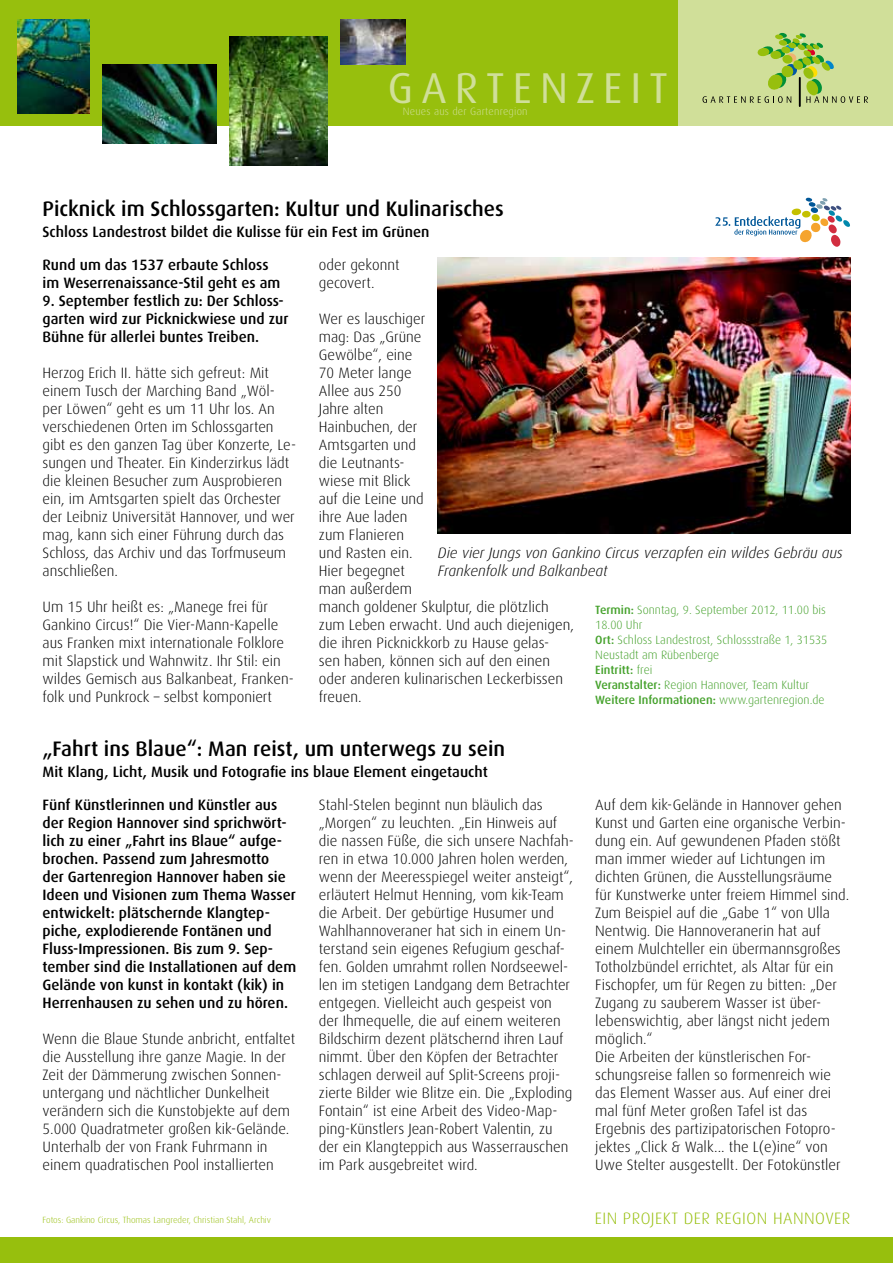
<style>
.page{position:relative;width:893px;height:1263px;background:#fff}
.page>*{position:absolute;margin:0;border:0;box-sizing:border-box;transform-origin:0 0}
.t1{font:43.2px "Dax";letter-spacing:.19em;color:#d0df99}
.t2{font:500 21px "Dax";color:#000}
.t3{font:300 16.5px "Dax";letter-spacing:.03em;color:#97bf0d}
.t4{font:300 15px/18px "Dax";color:#000}
.t5{font:500 15px/18px "Dax";color:#000}
.t6{font:italic 300 15px/18px "Dax";color:#000}
.t7{font:300 12px/15px "Dax";color:#44a12b}
.t8{font:300 10.65px "Dax";letter-spacing:.02em;color:#d0df99}
.t9{font:300 9px "Dax";color:#97bf0d}
.s1{font-weight:500}
</style>
<div class="page">
<div style="left:0;top:0;width:893px;height:125px;background:#97bf0d"></div>
<div style="left:0;top:1237px;width:893px;height:26px;background:#97bf0d"></div>
<div style="left:678px;top:0;width:215px;height:125px;background:#d0df99"></div>
<hr style="left:799px;top:78px;width:2px;height:28px;background:#000">
<svg style="left:702px;top:33px;width:166px;height:70px"></svg>
<img style="left:17px;top:19px;width:72px;height:94px">
<img style="left:103px;top:64px;width:113px;height:79px">
<img style="left:230px;top:36px;width:97px;height:130px">
<img style="left:340px;top:19px;width:65px;height:45px">
<img style="left:438px;top:257px;width:412px;height:276px">
<svg style="left:715px;top:198px;width:135px;height:49px"></svg>
<h1 class="t1" style="left:388px;top:64px;width:282px">GARTENZEIT</h1>
<p class="t8" style="left:403px;top:106px;width:126px">Neues aus der Gartenregion</p>
<h2 class="t2" style="left:43px;top:197px;width:463px">Picknick im Schlossgarten: Kultur und Kulinarisches</h2>
<p class="t5" style="left:43px;top:223px;width:389px">Schloss Landestrost bildet die Kulisse für ein Fest im Grünen</p>
<p class="t5" style="left:43px;top:256px;width:239px">Rund um das 1537 erbaute Schloss im Weserrenaissance-Stil geht es am</p>
<p class="t5" style="left:43px;top:292px;width:247px">9. September festlich zu: Der Schloss&shy;garten wird zur Picknickwiese und zur<br>Bühne für allerlei buntes Treiben.</p>
<p class="t4" style="left:43px;top:364px;width:255px">Herzog Erich II. hätte sich gefreut: Mit einem Tusch der Marching Band „Wöl&shy;per Löwen“ geht es um 11 Uhr los. An verschiedenen Orten im Schlossgarten gibt es den ganzen Tag über Konzerte, Le&shy;sungen und Theater. Ein Kinderzirkus lädt die kleinen Besucher zum Ausprobieren ein, im Amtsgarten spielt das Orchester der Leibniz Universität Hannover, und wer mag, kann sich einer Führung durch das Schloss, das Archiv und das Torfmuseum anschließen.</p>
<p class="t4" style="left:43px;top:598px;width:253px">Um 15 Uhr heißt es: „Manege frei für Gankino Circus!“ Die Vier-Mann-Kapelle aus Franken mixt internationale Folklore mit Slapstick und Wahnwitz. Ihr Stil: ein wildes Gemisch aus Balkanbeat, Franken&shy;folk und Punkrock – selbst komponiert</p>
<p class="t4" style="left:319px;top:256px;width:82px">oder gekonnt gecovert.</p>
<p class="t4" style="left:319px;top:310px;width:256px">Wer es lauschiger<br>mag: Das „Grüne<br>Gewölbe“, eine<br>70 Meter lange<br>Allee aus 250<br>Jahre alten<br>Hainbuchen, der<br>Amtsgarten und<br>die Leutnants-<br>wiese mit Blick<br>auf die Leine und<br>ihre Aue laden<br>zum Flanieren<br>und Rasten ein.<br>Hier begegnet<br>man außerdem<br>manch goldener Skulptur, die plötzlich zum Leben erwacht. Und auch diejenigen, die ihren Picknickkorb zu Hause gelas&shy;sen haben, können sich auf den einen oder anderen kulinarischen Leckerbissen freuen.</p>
<p class="t6" style="left:438px;top:544px;width:406px">Die vier Jungs von Gankino Circus verzapfen ein wildes Gebräu aus<br>Frankenfolk und Balkanbeat</p>
<p class="t7" style="left:595px;top:602px;width:234px"><span class="s1">Termin:</span> Sonntag, 9. September 2012, 11.00 bis 18.00 Uhr<br><span class="s1">Ort:</span> Schloss Landestrost, Schlossstraße 1, 31535<br>Neustadt am Rübenberge<br><span class="s1">Eintritt:</span> frei<br><span class="s1">Veranstalter:</span> Region Hannover, Team Kultur <span class="s1">Weitere Informationen:</span> www.gartenregion.de</p>
<h2 class="t2" style="left:43px;top:737px;width:464px">„Fahrt ins Blaue“: Man reist, um unterwegs zu sein</h2>
<p class="t5" style="left:43px;top:763px;width:447px">Mit Klang, Licht, Musik und Fotografie ins blaue Element eingetaucht</p>
<p class="t5" style="left:43px;top:796px;width:255px">Fünf Künstlerinnen und Künstler aus der Region Hannover sind sprichwört&shy;lich zu einer „Fahrt ins Blaue“ aufge&shy;brochen. Passend zum Jahresmotto<br>der Gartenregion Hannover haben sie Ideen und Visionen zum Thema Wasser entwickelt: plätschernde Klangtep&shy;piche, explodierende Fontänen und Fluss-Impressionen. Bis zum 9. Sep&shy;tember sind die Installationen auf dem Gelände von kunst in kontakt (kik) in Herrenhausen zu sehen und zu hören.</p>
<p class="t4" style="left:43px;top:1030px;width:254px">Wenn die Blaue Stunde anbricht, entfaltet die Ausstellung ihre ganze Magie. In der Zeit der Dämmerung zwischen Sonnen&shy;untergang und nächtlicher Dunkelheit verändern sich die Kunstobjekte auf dem 5.000 Quadratmeter großen kik-Gelände.<br>Unterhalb der von Frank Fuhrmann in einem quadratischen Pool installierten</p>
<p class="t9" style="left:43px;top:1215px;width:230px">Fotos: Gankino Circus, Thomas Langreder, Christian Stahl, Archiv</p>
<p class="t4" style="left:319px;top:796px;width:256px">Stahl-Stelen beginnt nun bläulich das „Morgen“ zu leuchten. „Ein Hinweis auf die nassen Füße, die sich unsere Nachfah&shy;ren in etwa 10.000 Jahren holen werden, wenn der Meeresspiegel weiter ansteigt“, erläutert Helmut Henning, vom kik-Team die Arbeit. Der gebürtige Husumer und Wahlhannoveraner hat sich in einem Un&shy;terstand sein eigenes Refugium geschaf&shy;fen. Golden umrahmt rollen Nordseewel&shy;len im stetigen Landgang dem Betrachter entgegen. Vielleicht auch gespeist von der Ihmequelle, die auf einem weiteren Bildschirm dezent plätschernd ihren Lauf nimmt. Über den Köpfen der Betrachter schlagen derweil auf Split-Screens proji&shy;zierte Bilder wie Blitze ein. Die „Exploding Fontain“ ist eine Arbeit des Video-Map&shy;ping-Künstlers Jean-Robert Valentin, zu der ein Klangteppich aus Wasserrauschen im Park ausgebreitet wird.</p>
<p class="t4" style="left:595px;top:796px;width:256px">Auf dem kik-Gelände in Hannover gehen Kunst und Garten eine organische Verbin&shy;dung ein. Auf gewundenen Pfaden stößt man immer wieder auf Lichtungen im dichten Grünen, die Ausstellungsräume für Kunstwerke unter freiem Himmel sind.<br>Zum Beispiel auf die „Gabe 1“ von Ulla Nentwig. Die Hannoveranerin hat auf einem Mulchteller ein übermannsgroßes Totholzbündel errichtet, als Altar für ein Fischopfer, um für Regen zu bitten: „Der Zugang zu sauberem Wasser ist über&shy;lebenswichtig, aber längst nicht jedem möglich.“<br>Die Arbeiten der künstlerischen For&shy;schungsreise fallen so formenreich wie das Element Wasser aus. Auf einer drei mal fünf Meter großen Tafel ist das Ergebnis des partizipatorischen Fotopro&shy;jektes „Click &amp; Walk... the L(e)ine“ von Uwe Stelter ausgestellt. Der Fotokünstler</p>
<p class="t3" style="left:595px;top:1209px;width:257px">EIN PROJEKT DER REGION HANNOVER</p>
</div>
